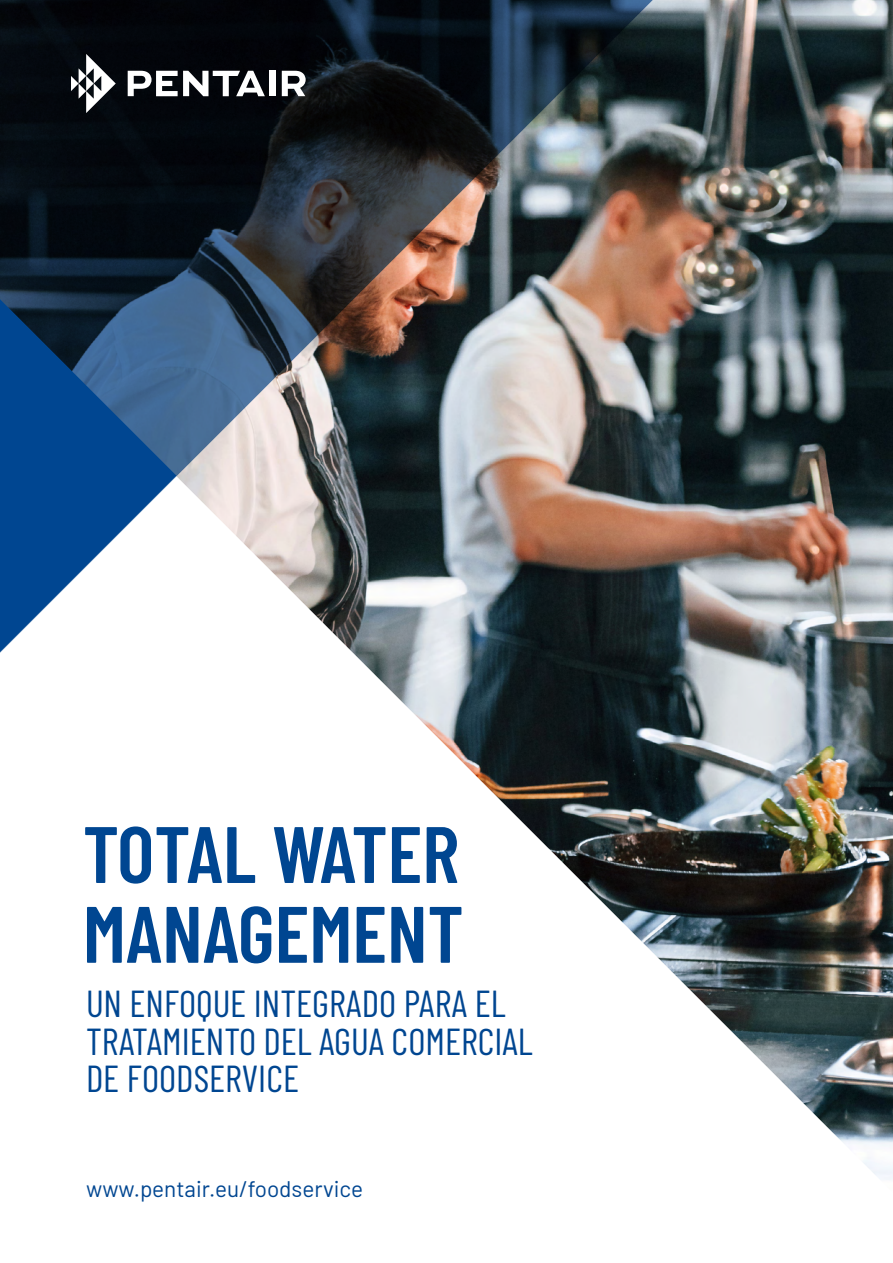
<style>
.page{position:relative;width:893px;height:1263px;background:#fff}
.page>*{position:absolute;margin:0;border:0;box-sizing:border-box;transform-origin:0 0}
.t1{font:600 79.8px/79.8px "Barlow Condensed";color:#004691}
.t2{font:37.5px/37.5px "Barlow Condensed";color:#004691}
.t3{font:22.5px "Barlow";color:#004691}
</style>
<div class="page">
<img style="left:665px;top:0;width:228px;height:300px">
<img style="left:353px;top:300px;width:540px;height:880px">
<img style="left:0;top:0;width:665px;height:653px">
<svg style="left:0;top:299px;width:176px;height:353px;fill:#064691"></svg>
<svg style="left:71px;top:54px;width:45px;height:59px"></svg>
<svg style="left:128px;top:71px;width:137px;height:25px"></svg>
<div style="left:269px;top:71px;width:6px;height:25px;background:#fff"></div>
<svg style="left:282px;top:71px;width:24px;height:25px"></svg>
<h1 class="t1" style="left:83px;top:809px;width:382px">TOTAL WATER<br>MANAGEMENT</h1>
<p class="t2" style="left:86px;top:982px;width:448px">UN ENFOQUE INTEGRADO PARA EL<br>TRATAMIENTO DEL AGUA COMERCIAL<br>DE FOODSERVICE</p>
<p class="t3" style="left:86px;top:1172px;width:279px">www.pentair.eu/foodservice</p>
</div>
